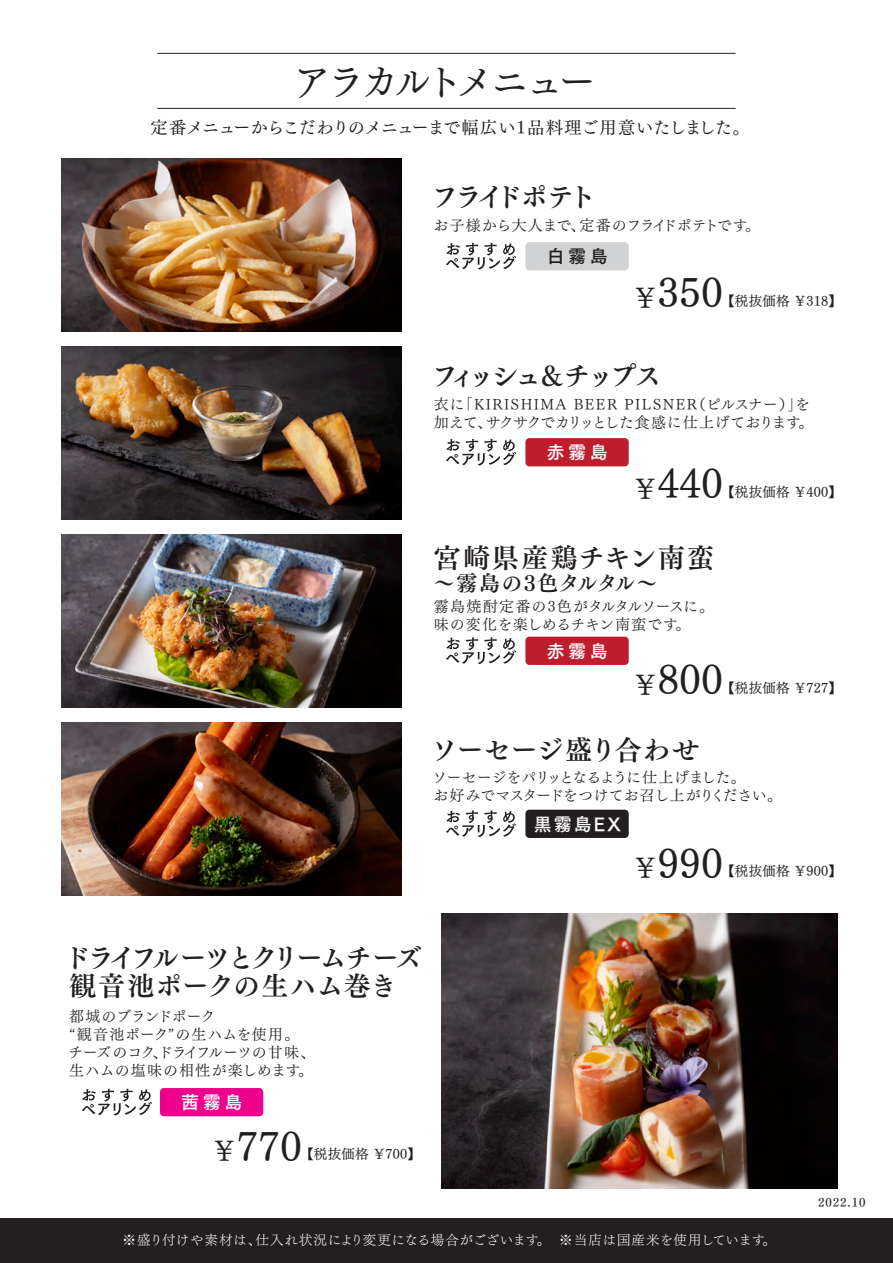
<style>
.page{position:relative;width:893px;height:1263px;background:#fff}
.page>*{position:absolute;margin:0;border:0;box-sizing:border-box;transform-origin:0 0}
.t1{font:40.5px "Tsuku Min Pro RB";letter-spacing:.015em;color:#231f20}
.t2{font:37.5px "Tsuku Min Pro M";letter-spacing:-.12em;color:#231f20}
.t3{font:27px/28.5px "Tsuku Min Pro B";letter-spacing:-.05em;color:#231f20}
.t4{font:27px "Tsuku Min Pro B";letter-spacing:-.01em;color:#231f20}
.t5{font:27px "Tsuku Min Pro B";letter-spacing:-.14em;color:#231f20}
.t6{font:27px "Tsuku Min Pro B";letter-spacing:.08em;color:#231f20}
.t7{font:27px "Tsuku Min Pro B";letter-spacing:-.155em;color:#231f20}
.t8{font:21px "Tsuku Min Pro B";letter-spacing:.05em;color:#231f20}
.t9{font:18px "Tsuku Go Pro B";letter-spacing:.2em;color:#fff}
.t10{font:18px "Tsuku Go Pro B";color:#231f20}
.t11{font:17.25px "Tsuku Min Pro M";letter-spacing:-.035em;color:#231f20}
.t12{font:15px/18px "Tsuku Min Pro R";color:#231f20}
.t13{font:15px/18px "Tsuku Min Pro R";letter-spacing:.05em;color:#231f20}
.t14{font:15px/18px "Tsuku Min Pro R";letter-spacing:-.04em;color:#231f20}
.t15{font:15px/18px "Tsuku Min Pro R";letter-spacing:.035em;color:#231f20}
.t16{font:15px "Tsuku Min Pro R";letter-spacing:-.02em;color:#231f20}
.t17{font:13.5px "Tsuku Min Pro RB";letter-spacing:.02em;color:#231f20}
.t18{font:13.5px "Tsuku Min Pro L";letter-spacing:.035em;color:#fff}
.t19{font:12px "Tsuku Min Pro D";letter-spacing:.08em;color:#231f20}
.s1{font-size:27px}
</style>
<div class="page">
<div style="left:525px;top:810px;width:104px;height:28px;background:#231f20;border-radius:4px"></div>
<hr style="left:157px;top:53px;width:579px;height:1px;background:#231f20">
<hr style="left:157px;top:108px;width:579px;height:1px;background:#231f20">
<svg style="left:82px;top:1089px;width:70px;height:26px"></svg>
<svg style="left:446px;top:810px;width:70px;height:27px"></svg>
<svg style="left:446px;top:637px;width:70px;height:27px"></svg>
<svg style="left:446px;top:439px;width:70px;height:27px"></svg>
<svg style="left:446px;top:243px;width:70px;height:27px"></svg>
<img style="left:62px;top:722px;width:340px;height:173px">
<div style="left:525px;top:438px;width:104px;height:28px;background:#be1d2c;border-radius:4px"></div>
<img style="left:62px;top:346px;width:340px;height:173px">
<img style="left:62px;top:158px;width:340px;height:173px">
<div style="left:525px;top:242px;width:104px;height:28px;background:#d1d2d4;border-radius:4px"></div>
<img style="left:62px;top:534px;width:340px;height:173px">
<img style="left:442px;top:914px;width:395px;height:275px">
<div style="left:160px;top:1088px;width:103px;height:28px;background:#ed028c;border-radius:4px"></div>
<div style="left:525px;top:637px;width:104px;height:28px;background:#be1d2c;border-radius:4px"></div>
<div style="left:0;top:1218px;width:893px;height:45px;background:#231f20"></div>
<h2 class="t2" style="left:293px;top:48px;width:304px">アラカルトメニュー</h2>
<p class="t11" style="left:151px;top:112px;width:601px">定番メニューからこだわりのメニューまで幅広い1品料理ご用意いたしました。</p>
<h3 class="t7" style="left:431px;top:176px;width:166px">フライドポテト</h3>
<p class="t16" style="left:434px;top:212px;width:328px">お子様から大人まで、定番のフライドポテトです。</p>
<p class="t10" style="left:547px;top:241px;width:63px">白霧島</p>
<h1 class="t1" style="left:632px;top:257px;width:93px"><span class="s1">￥</span>350</h1>
<p class="t17" style="left:721px;top:289px;width:122px">【税抜価格 ￥318】</p>
<h3 class="t5" style="left:431px;top:355px;width:232px">フィッシュ&amp;チップス</h3>
<p class="t13" style="left:434px;top:394px;width:381px">衣に「KIRISHIMA BEER PILSNER（ピルスナー）」を加えて、サクサクでカリッとした食感に仕上げております。</p>
<h1 class="t1" style="left:632px;top:448px;width:93px"><span class="s1">￥</span>440</h1>
<p class="t9" style="left:547px;top:437px;width:63px">赤霧島</p>
<p class="t17" style="left:721px;top:480px;width:122px">【税抜価格 ￥400】</p>
<h3 class="t6" style="left:434px;top:537px;width:282px">宮崎県産鶏チキン南蛮</h3>
<h3 class="t8" style="left:434px;top:567px;width:225px">～霧島の3色タルタル～</h3>
<p class="t15" style="left:434px;top:595px;width:282px">霧島焼酎定番の3色がタルタルソースに。味の変化を楽しめるチキン南蛮です。</p>
<p class="t9" style="left:547px;top:635px;width:63px">赤霧島</p>
<h1 class="t1" style="left:632px;top:644px;width:93px"><span class="s1">￥</span>800</h1>
<p class="t17" style="left:721px;top:675px;width:122px">【税抜価格 ￥727】</p>
<h3 class="t4" style="left:431px;top:728px;width:270px">ソーセージ盛り合わせ</h3>
<p class="t14" style="left:432px;top:767px;width:351px">ソーセージをパリッとなるように仕上げました。<br>お好みでマスタードをつけてお召し上がりください。</p>
<h3 class="t3" style="left:63px;top:942px;width:360px">ドライフルーツとクリームチーズ観音池ポークの生ハム巻き</h3>
<p class="t12" style="left:68px;top:1005px;width:249px">都城のブランドポーク<br>“観音池ポーク”の生ハムを使用。チーズのコク、ドライフルーツの甘味、生ハムの塩味の相性が楽しめます。</p>
<p class="t9" style="left:181px;top:1087px;width:63px">茜霧島</p>
<h1 class="t1" style="left:211px;top:1110px;width:93px"><span class="s1">￥</span>770</h1>
<p class="t17" style="left:300px;top:1142px;width:122px">【税抜価格 ￥700】</p>
<p class="t9" style="left:534px;top:808px;width:89px">黒霧島EX</p>
<h1 class="t1" style="left:632px;top:827px;width:93px"><span class="s1">￥</span>990</h1>
<p class="t17" style="left:721px;top:859px;width:122px">【税抜価格 ￥900】</p>
<p class="t19" style="left:818px;top:1192px;width:49px">2022.10</p>
<p class="t18" style="left:123px;top:1228px;width:655px">※盛り付けや素材は、仕入れ状況により変更になる場合がございます。　※当店は国産米を使用しています。</p>
</div>
